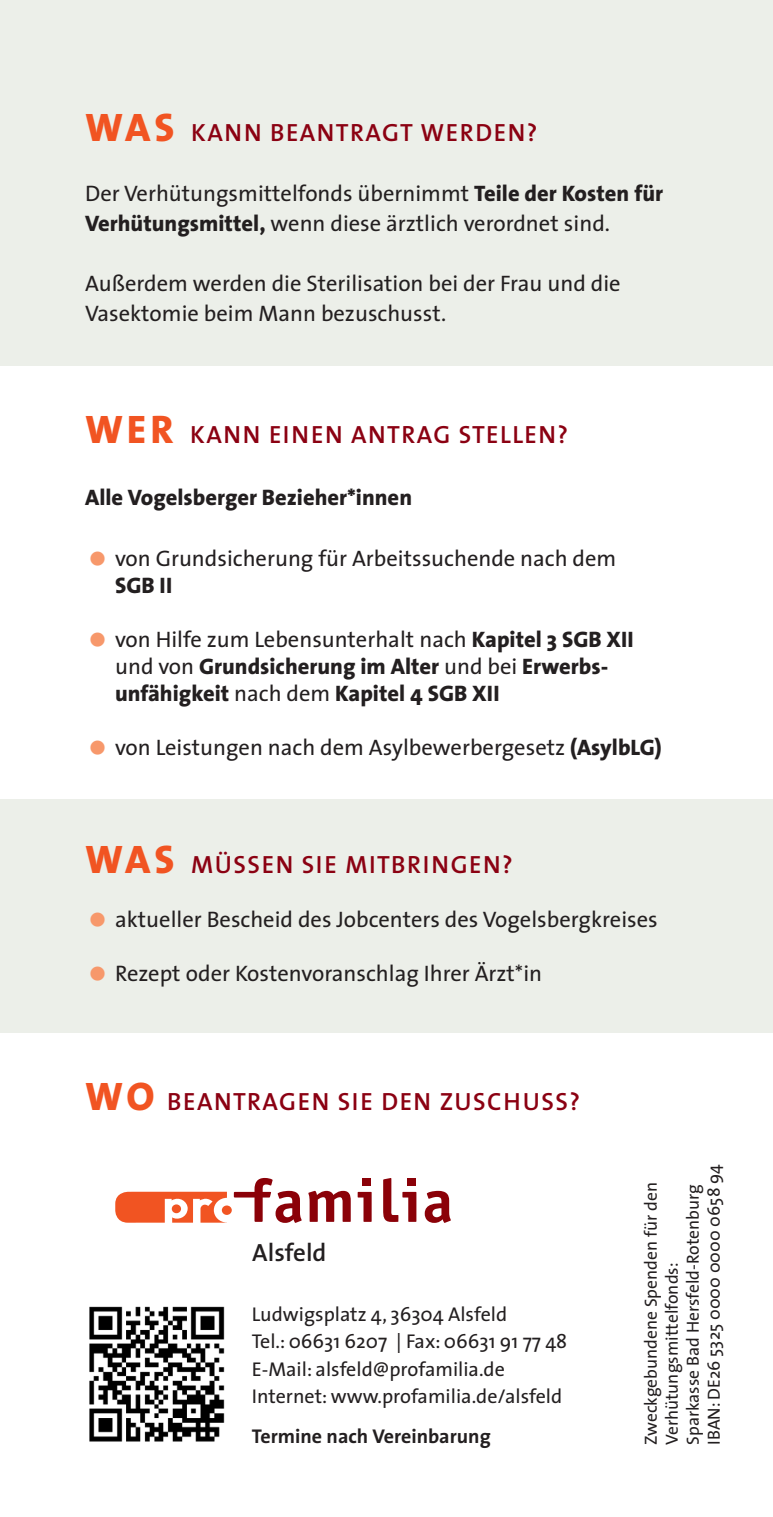
<style>
.page{position:relative;width:773px;height:1517px;background:#fff}
.page>*{position:absolute;margin:0;border:0;box-sizing:border-box;transform-origin:0 0}
.t1{font:600 25px "The Sans";letter-spacing:.06em;color:#8b0112}
.t2{font:600 25px "The Sans";color:#231f20}
.t3{font:22.5px/30px "The Sans";color:#231f20}
.t4{font:800 22.5px/27px "The Sans";color:#231f20}
.t5{font:600 22.5px "The Sans";color:#231f20}
.t6{font:20px/27.5px "The Sans";color:#231f20}
.t7{font:700 20px "The Sans";color:#231f20}
.t8{font:17.5px/21px "The Sans";color:#231f20}
.s1{font-weight:800;font-size:40px;color:#f15422}
.s2{font-weight:800}
.s3{font-weight:400}
</style>
<div class="page">
<div style="left:0;top:0;width:772px;height:365px;background:#ecefe9"></div>
<div style="left:0;top:799px;width:772px;height:234px;background:#ecefe9"></div>
<img style="left:89px;top:1306px;width:136px;height:136px">
<div style="left:222px;top:1205px;width:10px;height:10px;background:#f15422;border-radius:50%"></div>
<svg style="left:424px;top:1191px;width:27px;height:32px"></svg>
<svg style="left:357px;top:1192px;width:14px;height:29px"></svg>
<div style="left:362px;top:1178px;width:9px;height:8px;background:#8b0108"></div>
<svg style="left:308px;top:1191px;width:42px;height:30px"></svg>
<svg style="left:234px;top:1178px;width:67px;height:45px"></svg>
<svg style="left:383px;top:1178px;width:33px;height:44px"></svg>
<svg style="left:115px;top:1191px;width:112px;height:31px"></svg>
<p class="t1" style="left:85px;top:112px;width:454px"><span class="s1">WAS</span> KANN BEANTRAGT WERDEN?</p>
<p class="t3" style="left:85px;top:178px;width:579px">Der Verhütungsmittelfonds übernimmt <span class="s2">Teile der Kosten für<br>Verhütungsmittel,</span> wenn diese ärztlich verordnet sind.</p>
<p class="t3" style="left:85px;top:268px;width:537px">Außerdem werden die Sterilisation bei der Frau und die<br>Vasektomie beim Mann bezuschusst.</p>
<p class="t1" style="left:85px;top:414px;width:484px"><span class="s1">WER</span> KANN EINEN ANTRAG STELLEN?</p>
<p class="t4" style="left:85px;top:483px;width:328px">Alle Vogelsberger Bezieher*innen</p>
<p class="t3" style="left:115px;top:542px;width:502px">von Grundsicherung für Arbeitssuchende nach dem</p>
<p class="t4" style="left:115px;top:571px;width:59px">SGB II</p>
<p class="t4" style="left:115px;top:625px;width:520px"><span class="s3">von Hilfe zum Lebensunterhalt nach</span> Kapitel 3 SGB XII <span class="s3">und von</span> Grundsicherung im Alter <span class="s3">und bei</span> Erwerbs&shy;unfähigkeit <span class="s3">nach dem</span> Kapitel 4 SGB XII</p>
<p class="t3" style="left:115px;top:731px;width:548px">von Leistungen nach dem Asylbewerbergesetz <span class="s2">(AsylbLG)</span></p>
<p class="t1" style="left:85px;top:844px;width:429px"><span class="s1">WAS</span> MÜSSEN SIE MITBRINGEN?</p>
<p class="t3" style="left:115px;top:904px;width:544px">aktueller Bescheid des Jobcenters des Vogelsbergkreises</p>
<p class="t3" style="left:115px;top:958px;width:428px">Rezept oder Kostenvoranschlag Ihrer Ärzt*in</p>
<p class="t1" style="left:85px;top:1081px;width:496px"><span class="s1">WO</span> BEANTRAGEN SIE DEN ZUSCHUSS?</p>
<p class="t5" style="left:252px;top:1224px;width:68px">Alsfeld</p>
<p class="t2" style="left:252px;top:1231px;width:76px">Alsfeld</p>
<p class="t6" style="left:252px;top:1299px;width:317px">Ludwigsplatz 4, 36304 Alsfeld<br>Tel.: 06631 6207 | Fax: 06631 91 77 48<br>E-Mail: alsfeld@profamilia.de Internet: www.profamilia.de/alsfeld</p>
<p class="t7" style="left:252px;top:1419px;width:240px">Termine nach Vereinbarung</p>
<p class="t8" style="left:639px;top:1445px;width:282px;rotate:-90deg">Zweckgebundene Spenden für den<br>Verhütungsmittelfonds:<br>Sparkasse Bad Hersfeld-Rotenburg<br>IBAN: DE26 5325 0000 0000 0658 94</p>
</div>
